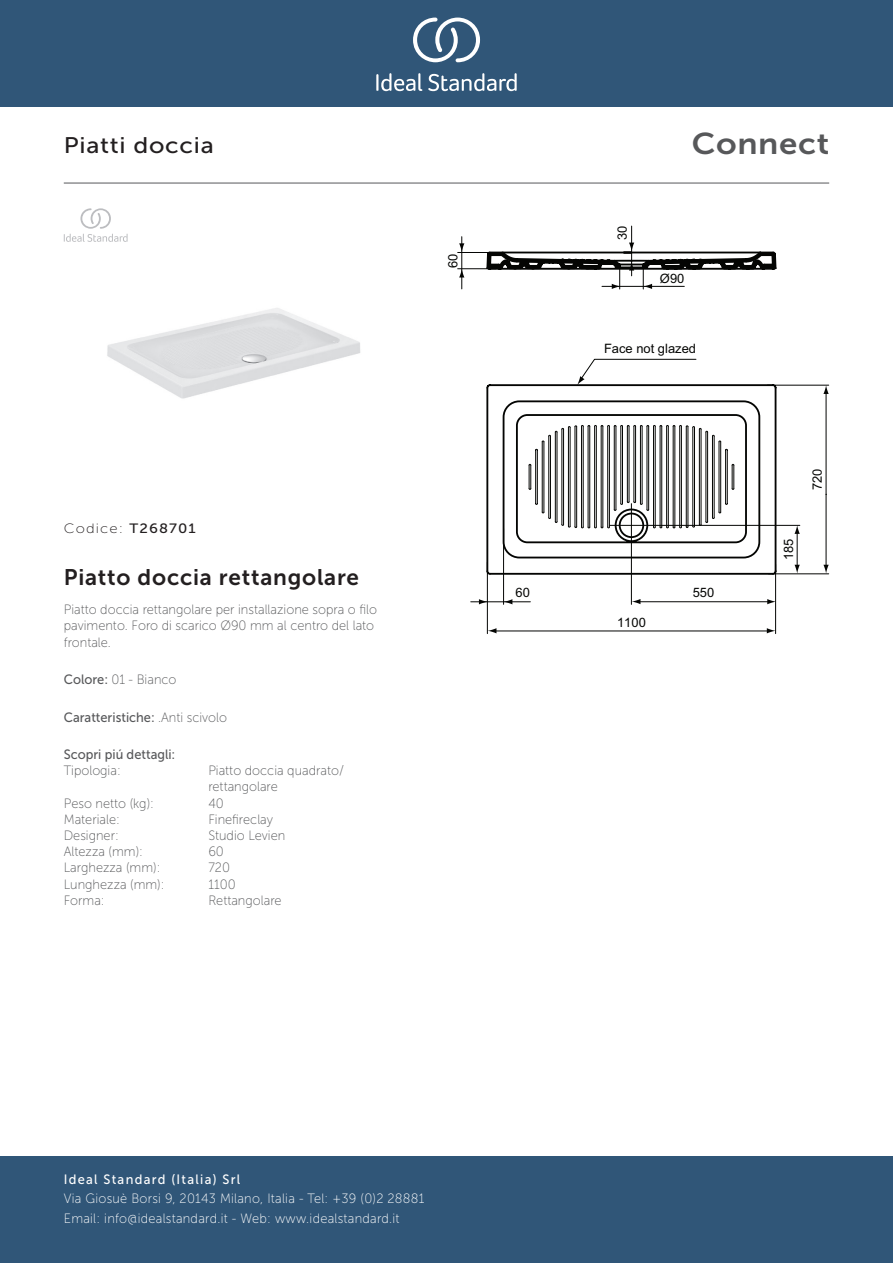
<style>
.page{position:relative;width:893px;height:1263px;background:#fff}
.page>*{position:absolute;margin:0;border:0;box-sizing:border-box;transform-origin:0 0}
._001_Produkttyp{font:30px "Museo Sans 700";letter-spacing:.02em;color:#57585a;scale:1.1 1}
.Article_Name{font:22.5px "Museo Sans 700";letter-spacing:.035em;color:#231f20}
.t1{font:22.5px "Museo Sans 500";letter-spacing:.03em;color:#231f20;scale:1.1 1}
.t2{font:13.5px/19.5px "Museo Sans 100";letter-spacing:.02em;color:#fff;scale:.95 1}
.Marketing_Descriptio{font:13.5px/16.2px "Museo Sans 100";color:#57585a;scale:.95 1}
.Features{font:13.5px "Museo Sans 500";color:#57585a;scale:.95 1}
.Type{font:13.5px/16.2px "Museo Sans 100";color:#57585a;scale:.95 1}
.t3{font:13.5px "Museo Sans 500";letter-spacing:.1em;color:#fff;scale:.95 1}
.Material{font:13.5px "Museo Sans 100";color:#57585a;scale:.95 1}
.Designer{font:13.5px "Museo Sans 100";color:#57585a;scale:.95 1}
.Length__mm{font:13.5px "Museo Sans 100";color:#57585a;scale:.95 1}
.Shape{font:13.5px "Museo Sans 100";color:#57585a;scale:.95 1}
.Width__mm{font:13.5px "Museo Sans 100";color:#57585a;scale:.95 1}
.Colour{font:13.5px "Museo Sans 100";color:#57585a;scale:.95 1}
.Net_Weight__kg{font:13.5px "Museo Sans 100";color:#57585a;scale:.95 1}
.t4{font:13.5px "Museo Sans 100";letter-spacing:.075em;color:#231f20;scale:1.1 1}
.Height__mm{font:13.5px "Museo Sans 100";color:#57585a;scale:.95 1}
.t5{font:12.9px "Arial";color:#040503}
.s1{font-family:"Museo Sans 500"}
.s2{font-family:"Museo Sans 100"}
</style>
<div class="page">
<div style="left:0;top:1157px;width:893px;height:106px;background:#305678"></div>
<div style="left:0;top:0;width:893px;height:107px;background:#305678"></div>
<svg style="left:428px;top:73px;width:89px;height:18px"></svg>
<svg style="left:376px;top:73px;width:46px;height:18px"></svg>
<svg style="left:413px;top:18px;width:67px;height:44px"></svg>
<hr style="left:64px;top:183px;width:765px;height:1px;background:#57585a">
<img style="left:107px;top:308px;width:254px;height:91px">
<svg style="left:486px;top:559px;width:291px;height:17px"></svg>
<svg style="left:485px;top:252px;width:292px;height:307px"></svg>
<hr style="left:458px;top:252px;width:35px;height:1px;background:#040503">
<hr style="left:461px;top:237px;width:1px;height:52px;background:#040503">
<svg style="left:459px;top:269px;width:5px;height:8px"></svg>
<svg style="left:459px;top:243px;width:5px;height:9px"></svg>
<hr style="left:458px;top:268px;width:38px;height:1px;background:#040503">
<hr style="left:631px;top:226px;width:1px;height:50px;background:#040503">
<svg style="left:487px;top:243px;width:288px;height:46px"></svg>
<svg style="left:577px;top:358px;width:120px;height:27px"></svg>
<hr style="left:767px;top:385px;width:62px;height:1px;background:#040503">
<hr style="left:826px;top:390px;width:1px;height:104px;background:#040503">
<hr style="left:826px;top:494px;width:1px;height:74px;background:#040503">
<svg style="left:823px;top:385px;width:6px;height:9px"></svg>
<svg style="left:823px;top:565px;width:6px;height:8px"></svg>
<hr style="left:768px;top:573px;width:61px;height:1px;background:#040503">
<hr style="left:797px;top:532px;width:1px;height:37px;background:#040503">
<svg style="left:794px;top:526px;width:6px;height:8px"></svg>
<svg style="left:794px;top:565px;width:6px;height:9px"></svg>
<hr style="left:610px;top:525px;width:190px;height:1px;background:#040503">
<hr style="left:775px;top:564px;width:1px;height:70px;background:#040503">
<svg style="left:767px;top:628px;width:9px;height:5px"></svg>
<svg style="left:488px;top:628px;width:8px;height:5px"></svg>
<hr style="left:487px;top:562px;width:1px;height:72px;background:#040503">
<hr style="left:639px;top:601px;width:130px;height:1px;background:#040503">
<svg style="left:767px;top:599px;width:9px;height:5px"></svg>
<svg style="left:479px;top:599px;width:9px;height:5px"></svg>
<hr style="left:503px;top:529px;width:1px;height:75px;background:#040503">
<hr style="left:471px;top:601px;width:59px;height:1px;background:#040503">
<svg style="left:504px;top:599px;width:8px;height:5px"></svg>
<hr style="left:495px;top:630px;width:273px;height:1px;background:#040503">
<svg style="left:528px;top:424px;width:207px;height:181px"></svg>
<svg style="left:64px;top:208px;width:64px;height:34px"></svg>
<p class="t1" style="left:64px;top:133px;width:138px">Piatti doccia</p>
<p class="_001_Produkttyp" style="left:692px;top:127px;width:126px">Connect</p>
<p class="t4" style="left:64px;top:521px;width:121px">Codice: <span class="s1">T268701</span></p>
<p class="Article_Name" style="left:64px;top:565px;width:297px">Piatto doccia rettangolare</p>
<p class="Marketing_Descriptio" style="left:64px;top:602px;width:331px">Piatto doccia rettangolare per installazione sopra o filo pavimento. Foro di scarico Ø90 mm al centro del lato frontale.</p>
<p class="Colour" style="left:64px;top:672px;width:120px"><span class="s1">Colore:</span> 01 - Bianco</p>
<p class="Features" style="left:64px;top:709px;width:173px">Caratteristiche: <span class="s2">.Anti scivolo</span></p>
<p class="Features" style="left:64px;top:747px;width:119px">Scopri piú dettagli:</p>
<p class="Type" style="left:64px;top:763px;width:62px">Tipologia:</p>
<p class="Type" style="left:208px;top:763px;width:144px">Piatto doccia quadrato/ rettangolare</p>
<p class="Net_Weight__kg" style="left:64px;top:796px;width:96px">Peso netto (kg):</p>
<p class="Net_Weight__kg" style="left:208px;top:796px;width:18px">40</p>
<p class="Material" style="left:64px;top:812px;width:61px">Materiale:</p>
<p class="Material" style="left:208px;top:812px;width:70px">Finefireclay</p>
<p class="Designer" style="left:64px;top:828px;width:59px">Designer:</p>
<p class="Designer" style="left:208px;top:828px;width:83px">Studio Levien</p>
<p class="Height__mm" style="left:64px;top:844px;width:85px">Altezza (mm):</p>
<p class="Height__mm" style="left:208px;top:844px;width:18px">60</p>
<p class="Width__mm" style="left:64px;top:860px;width:103px">Larghezza (mm):</p>
<p class="Width__mm" style="left:208px;top:860px;width:24px">720</p>
<p class="Length__mm" style="left:64px;top:877px;width:108px">Lunghezza (mm):</p>
<p class="Length__mm" style="left:208px;top:877px;width:30px">1100</p>
<p class="Shape" style="left:64px;top:893px;width:45px">Forma:</p>
<p class="Shape" style="left:208px;top:893px;width:79px">Rettangolare</p>
<p class="t5" style="left:444px;top:268px;width:16px;rotate:-90deg">60</p>
<p class="t5" style="left:613px;top:240px;width:16px;rotate:-90deg">30</p>
<p class="t5" style="left:660px;top:269px;width:26px">Ø90</p>
<p class="t5" style="left:604px;top:340px;width:94px">Face not glazed</p>
<p class="t5" style="left:516px;top:583px;width:16px">60</p>
<p class="t5" style="left:693px;top:584px;width:23px">550</p>
<p class="t5" style="left:617px;top:613px;width:30px">1100</p>
<p class="t5" style="left:808px;top:490px;width:23px;rotate:-90deg">720</p>
<p class="t5" style="left:780px;top:560px;width:23px;rotate:-90deg">185</p>
<p class="t3" style="left:64px;top:1172px;width:187px">Ideal Standard (Italia) Srl</p>
<p class="t2" style="left:64px;top:1189px;width:381px">Via Giosuè Borsi 9, 20143 Milano, Italia - Tel: +39 (0)2 28881<br>Email: info@idealstandard.it - Web: www.idealstandard.it</p>
</div>
